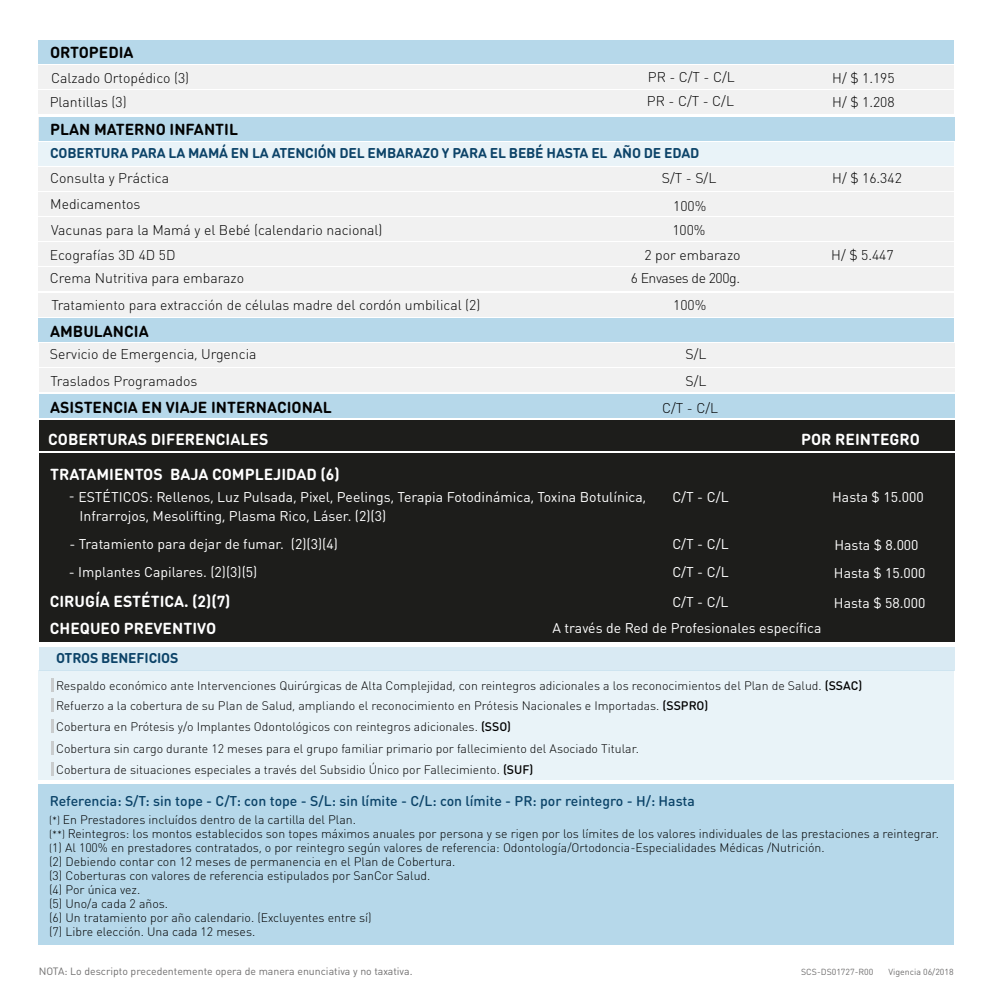
<style>
.page{position:relative;width:993px;height:993px;background:#fff}
.page>*{position:absolute;margin:0;border:0;box-sizing:border-box;transform-origin:0 0}
.t1{font:700 15.75px/26.6px "DIN Round Pro";color:#fff}
.t2{font:700 15.75px "DIN Round Pro";color:#010101}
.t3{font:300 14px/24.5px "DIN Round Pro";color:#010101}
.t4{font:14px/28.2px "DIN Round Pro";color:#fff}
.t5{font:500 14px "DIN Round Pro";color:#0b4368}
.t6{font:700 14px "DIN Round Pro";letter-spacing:-.015em;color:#0c4368}
.t7{font:300 14px "DIN Round Pro";letter-spacing:-.03em;color:#010101}
.t8{font:300 12.25px/14px "DIN Round Pro";color:#010101}
.t9{font:10.5px "DIN Round Pro";color:#706f6f}
.t10{font:8.75px "DIN Round Pro";color:#706f6f}
.s1{font-weight:500}
.s2{font-size:10.5px}
</style>
<div class="page">
<div style="left:39px;top:91px;width:914px;height:23px;background:#f1f1f1"></div>
<div style="left:39px;top:368px;width:915px;height:23px;background:#f1f1f1"></div>
<div style="left:39px;top:343px;width:915px;height:23px;background:#f1f1f1"></div>
<div style="left:39px;top:242px;width:914px;height:23px;background:#f1f1f1"></div>
<div style="left:39px;top:167px;width:914px;height:23px;background:#f1f1f1"></div>
<div style="left:39px;top:65px;width:914px;height:23px;background:#f1f1f1"></div>
<div style="left:39px;top:192px;width:914px;height:23px;background:#f1f1f1"></div>
<div style="left:39px;top:217px;width:914px;height:23px;background:#f1f1f1"></div>
<div style="left:39px;top:293px;width:914px;height:23px;background:#f1f1f1"></div>
<div style="left:39px;top:267px;width:914px;height:23px;background:#f1f1f1"></div>
<div style="left:39px;top:117px;width:914px;height:23px;background:#b6d8ea"></div>
<div style="left:39px;top:142px;width:914px;height:23px;background:#e9f3f8"></div>
<div style="left:39px;top:318px;width:914px;height:23px;background:#b6d8ea"></div>
<div style="left:39px;top:394px;width:915px;height:23px;background:#b6d8ea"></div>
<div style="left:39px;top:670px;width:914px;height:109px;background:#e9f3f8"></div>
<div style="left:39px;top:647px;width:914px;height:23px;background:#d9eaf3"></div>
<div style="left:39px;top:40px;width:914px;height:23px;background:#b6d8ea"></div>
<div style="left:39px;top:784px;width:914px;height:160px;background:#b6d8ea"></div>
<svg style="left:51px;top:678px;width:3px;height:13px"></svg>
<svg style="left:51px;top:698px;width:2px;height:13px"></svg>
<svg style="left:51px;top:719px;width:2px;height:14px"></svg>
<svg style="left:51px;top:741px;width:2px;height:13px"></svg>
<svg style="left:51px;top:762px;width:2px;height:13px"></svg>
<div style="left:39px;top:421px;width:914px;height:30px;background:#1d1d1b"></div>
<div style="left:39px;top:453px;width:914px;height:189px;background:#1d1d1b"></div>
<p class="t2" style="left:50px;top:41px;width:85px">ORTOPEDIA</p>
<p class="t3" style="left:50px;top:89px;width:78px">Plantillas (3)</p>
<p class="t3" style="left:51px;top:65px;width:139px">Calzado Ortopédico (3)</p>
<p class="t2" style="left:50px;top:119px;width:189px">PLAN MATERNO INFANTIL</p>
<p class="t3" style="left:646px;top:64px;width:89px">PR - C/T - C/L<br>PR - C/T - C/L</p>
<p class="t6" style="left:50px;top:143px;width:650px">COBERTURA PARA LA MAMÁ EN LA ATENCIÓN DEL EMBARAZO Y PARA EL BEBÉ HASTA EL AÑO DE EDAD</p>
<p class="t3" style="left:50px;top:165px;width:120px;line-height:25.9px">Consulta y Práctica<br>Medicamentos</p>
<p class="t3" style="left:51px;top:217px;width:333px">Vacunas para la Mamá y el Bebé (calendario nacional)</p>
<p class="t3" style="left:50px;top:242px;width:196px;line-height:23.4px">Ecografías 3D 4D 5D<br>Crema Nutritiva para embarazo</p>
<p class="t3" style="left:51px;top:292px;width:430px">Tratamiento para extracción de células madre del cordón umbilical (2)</p>
<p class="t2" style="left:50px;top:320px;width:100px">AMBULANCIA</p>
<p class="t3" style="left:50px;top:341px;width:208px">Servicio de Emergencia, Urgencia</p>
<p class="t3" style="left:51px;top:368px;width:148px">Traslados Programados</p>
<p class="t2" style="left:50px;top:396px;width:283px">ASISTENCIA EN VIAJE INTERNACIONAL</p>
<p class="t3" style="left:661px;top:165px;width:56px">S/T - S/L</p>
<p class="t3" style="left:672px;top:193px;width:35px">100%<br>100%</p>
<p class="t3" style="left:644px;top:242px;width:98px">2 por embarazo</p>
<p class="t7" style="left:630px;top:269px;width:111px">6 Envases de 200g.</p>
<p class="t3" style="left:673px;top:292px;width:35px">100%</p>
<p class="t3" style="left:685px;top:340px;width:22px;line-height:26.6px">S/L<br>S/L</p>
<p class="t3" style="left:662px;top:395px;width:58px">C/T - C/L</p>
<p class="t3" style="left:832px;top:65px;width:64px">H/ $ 1.195<br>H/ $ 1.208</p>
<p class="t3" style="left:832px;top:165px;width:71px">H/ $ 16.342</p>
<p class="t3" style="left:831px;top:242px;width:64px">H/ $ 5.447</p>
<p class="t1" style="left:48px;top:425px;width:221px">COBERTURAS DIFERENCIALES</p>
<p class="t1" style="left:800px;top:425px;width:120px">POR REINTEGRO</p>
<p class="t1" style="left:50px;top:460px;width:291px">TRATAMIENTOS BAJA COMPLEJIDAD (6)</p>
<p class="t4" style="left:79px;top:487px;width:568px;line-height:19.2px;text-indent:-10px">- ESTÉTICOS: Rellenos, Luz Pulsada, Pixel, Peelings, Terapia Fotodinámica, Toxina Botulínica,<br>Infrarrojos, Mesolifting, Plasma Rico, Láser. (2)(3)</p>
<p class="t4" style="left:672px;top:482px;width:58px">C/T - C/L</p>
<p class="t4" style="left:831px;top:482px;width:93px">Hasta $ 15.000</p>
<p class="t4" style="left:672px;top:529px;width:58px">C/T - C/L<br>C/T - C/L</p>
<p class="t4" style="left:672px;top:587px;width:58px">C/T - C/L</p>
<p class="t4" style="left:69px;top:529px;width:270px">- Tratamiento para dejar de fumar. (2)(3)(4)</p>
<p class="t4" style="left:69px;top:557px;width:190px">- Implantes Capilares. (2)(3)(5)</p>
<p class="t4" style="left:833px;top:530px;width:93px">Hasta $ 8.000<br>Hasta $ 15.000</p>
<p class="t4" style="left:833px;top:588px;width:93px">Hasta $ 58.000</p>
<p class="t1" style="left:50px;top:587px;width:182px">CIRUGÍA ESTÉTICA. (2)(7)<br>CHEQUEO PREVENTIVO</p>
<p class="t4" style="left:552px;top:613px;width:270px">A través de Red de Profesionales específica</p>
<p class="t6" style="left:56px;top:647px;width:123px">OTROS BENEFICIOS</p>
<p class="t8" style="left:56px;top:675px;width:807px;line-height:19.9px">Respaldo económico ante Intervenciones Quirúrgicas de Alta Complejidad, con reintegros adicionales a los reconocimientos del Plan de Salud. <span class="s1">(SSAC)<br></span>Refuerzo a la cobertura de su Plan de Salud, ampliando el reconocimiento en Prótesis Nacionales e Importadas. <span class="s1">(SSPRO)</span></p>
<p class="t8" style="left:56px;top:715px;width:584px;line-height:21.2px">Cobertura en Prótesis y/o Implantes Odontológicos con reintegros adicionales. <span class="s1">(SSO)<br></span>Cobertura sin cargo durante 12 meses para el grupo familiar primario por fallecimiento del Asociado Titular.<br>Cobertura de situaciones especiales a través del Subsidio Único por Fallecimiento. <span class="s1">(SUF)</span></p>
<p class="t5" style="left:50px;top:791px;width:646px">Referencia: S/T: sin tope - C/T: con tope - S/L: sin límite - C/L: con límite - PR: por reintegro - H/: Hasta</p>
<p class="t8" style="left:49px;top:811px;width:891px"><span class="s2">(*)</span> En Prestadores incluídos dentro de la cartilla del Plan.<br><span class="s2">(**)</span> Reintegros: los montos establecidos son topes máximos anuales por persona y se rigen por los límites de los valores individuales de las prestaciones a reintegrar. <span class="s2">(</span>1) Al 100% en prestadores contratados, o por reintegro según valores de referencia: Odontología/Ortodoncia-Especialidades Médicas /Nutrición.<br>(2) Debiendo contar con 12 meses de permanencia en el Plan de Cobertura.<br>(3) Coberturas con valores de referencia estipulados por SanCor Salud.<br>(4) Por única vez.<br>(5) Uno/a cada 2 años.<br>(6) Un tratamiento por año calendario. (Excluyentes entre sí)<br>(7) Libre elección. Una cada 12 meses.</p>
<p class="t9" style="left:39px;top:964px;width:375px">NOTA: Lo descripto precedentemente opera de manera enunciativa y no taxativa.</p>
<p class="t10" style="left:800px;top:965px;width:74px">SCS-DS01727-R00</p>
<p class="t10" style="left:888px;top:965px;width:67px">Vigencia 06/2018</p>
</div>
